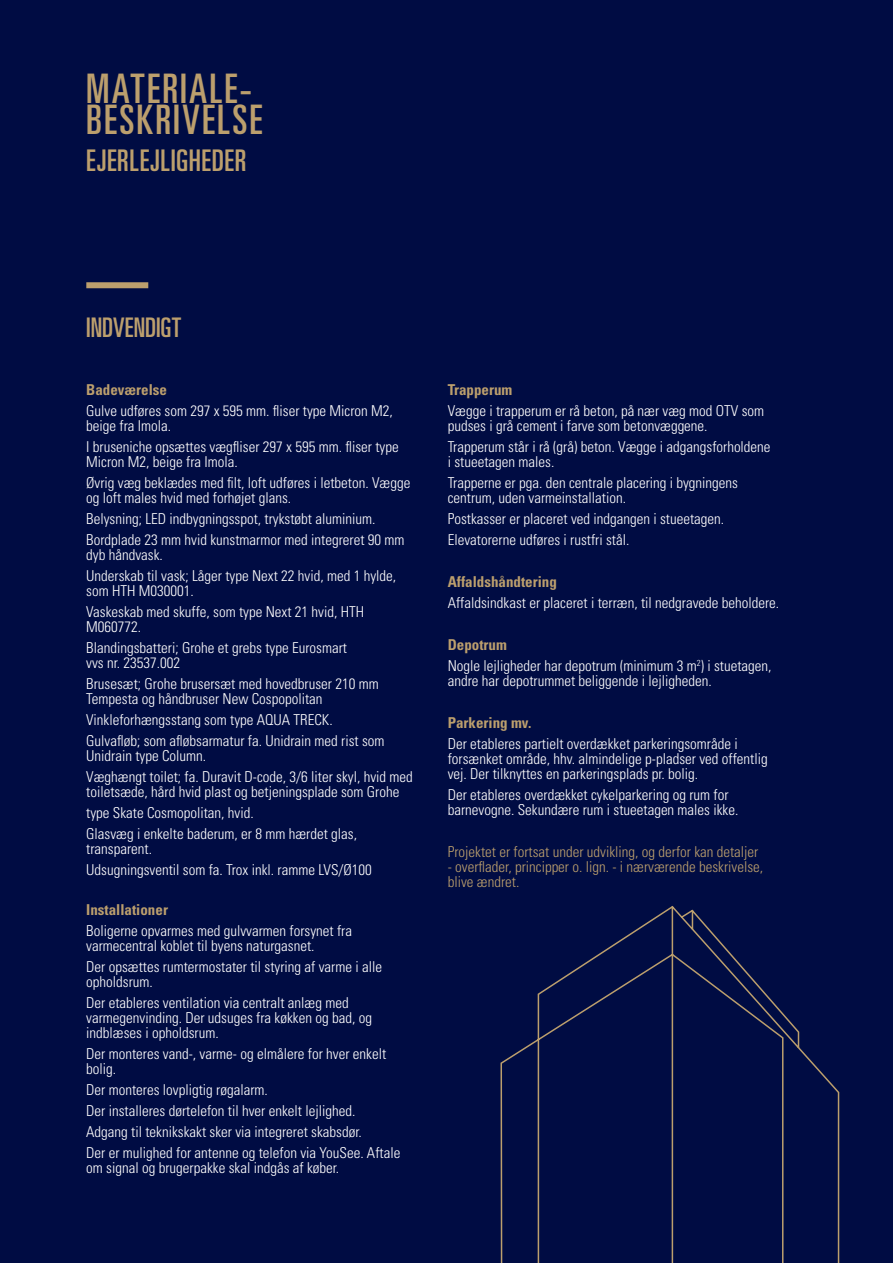
<style>
.page{position:relative;width:893px;height:1263px;background:#000c43}
.page>*{position:absolute;margin:0;border:0;box-sizing:border-box;transform-origin:0 0}
.t1{font:ultra-condensed 40.65px/31.3px "Univers";letter-spacing:.055em;color:#bc9f6d}
.t2{font:ultra-condensed 29.85px "Univers";letter-spacing:.025em;color:#bc9f6d}
.t3{font:ultra-condensed 27px "Univers";color:#bc9f6d}
.t4{font:300 condensed 15px/21px "Univers";color:#fff}
.t5{font:300 condensed 15px/15px "Univers";color:#bc9f6d}
.t6{font:700 condensed 15px "Univers";color:#bc9f6d}
.s1{font-weight:700;color:#bc9f6d}
</style>
<div class="page">
<div style="left:86px;top:282px;width:62px;height:6px;background:#bc9f6d"></div>
<svg style="left:500px;top:906px;width:340px;height:357px"></svg>
<h1 class="t1" style="left:86px;top:72px;width:178px">MATERIALE-<br>BESKRIVELSE</h1>
<h2 class="t2" style="left:86px;top:143px;width:162px">EJERLEJLIGHEDER</h2>
<h3 class="t3" style="left:86px;top:312px;width:97px">INDVENDIGT</h3>
<p class="t6" style="left:86px;top:380px;width:82px">Badeværelse</p>
<p class="t4" style="left:86px;top:403px;width:308px;line-height:15px">Gulve udføres som 297 x 595 mm. fliser type Micron M2, beige fra Imola.</p>
<p class="t4" style="left:86px;top:439px;width:314px;line-height:15px">I bruseniche opsættes vægfliser 297 x 595 mm. fliser type<br>Micron M2, beige fra Imola.</p>
<p class="t4" style="left:86px;top:475px;width:326px;line-height:15px">Øvrig væg beklædes med filt, loft udføres i letbeton. Vægge og loft males hvid med forhøjet glans.</p>
<p class="t4" style="left:86px;top:508px;width:320px">Belysning; LED indbygningsspot, trykstøbt aluminium.<br>Bordplade 23 mm hvid kunstmarmor med integreret 90 mm</p>
<p class="t4" style="left:86px;top:544px;width:311px">dyb håndvask.<br>Underskab til vask; Låger type Next 22 hvid, med 1 hylde,</p>
<p class="t4" style="left:86px;top:580px;width:279px">som HTH M030001.<br>Vaskeskab med skuffe, som type Next 21 hvid, HTH</p>
<p class="t4" style="left:86px;top:616px;width:262px">M060772.<br>Blandingsbatteri; Grohe et grebs type Eurosmart</p>
<p class="t4" style="left:86px;top:652px;width:294px">vvs nr. 23537.002<br>Brusesæt; Grohe brusersæt med hovedbruser 210 mm</p>
<p class="t4" style="left:86px;top:688px;width:300px">Tempesta og håndbruser New Cospopolitan<br>Vinkleforhængsstang som type AQUA TRECK.<br>Gulvafløb; som afløbsarmatur fa. Unidrain med rist som</p>
<p class="t4" style="left:86px;top:745px;width:328px">Unidrain type Column.<br>Væghængt toilet; fa. Duravit D-code, 3/6 liter skyl, hvid med</p>
<p class="t4" style="left:86px;top:781px;width:315px">toiletsæde, hård hvid plast og betjeningsplade som Grohe type Skate Cosmopolitan, hvid.<br>Glasvæg i enkelte baderum, er 8 mm hærdet glas,</p>
<p class="t4" style="left:86px;top:838px;width:287px">transparent.<br>Udsugningsventil som fa. Trox inkl. ramme LVS/Ø100</p>
<p class="t6" style="left:86px;top:901px;width:83px">Installationer</p>
<p class="t4" style="left:86px;top:924px;width:267px;line-height:15px">Boligerne opvarmes med gulvvarmen forsynet fra varmecentral koblet til byens naturgasnet.</p>
<p class="t4" style="left:86px;top:960px;width:297px;line-height:15px">Der opsættes rumtermostater til styring af varme i alle opholdsrum.</p>
<p class="t4" style="left:86px;top:996px;width:287px;line-height:15px">Der etableres ventilation via centralt anlæg med varmegenvinding. Der udsuges fra køkken og bad, og indblæses i opholdsrum.</p>
<p class="t4" style="left:86px;top:1047px;width:301px;line-height:15px">Der monteres vand-, varme- og elmålere for hver enkelt bolig.</p>
<p class="t4" style="left:86px;top:1080px;width:315px">Der monteres lovpligtig røgalarm.<br>Der installeres dørtelefon til hver enkelt lejlighed.<br>Adgang til teknikskakt sker via integreret skabsdør.<br>Der er mulighed for antenne og telefon via YouSee. Aftale</p>
<p class="t4" style="left:86px;top:1158px;width:254px">om signal og brugerpakke skal indgås af køber.</p>
<p class="t6" style="left:448px;top:380px;width:66px">Trapperum</p>
<p class="t4" style="left:448px;top:403px;width:318px;line-height:15px">Vægge i trapperum er rå beton, på nær væg mod OTV som pudses i grå cement i farve som betonvæggene.</p>
<p class="t4" style="left:448px;top:439px;width:324px;line-height:15px">Trapperum står i rå (grå) beton. Vægge i adgangsforholdene i stueetagen males.</p>
<p class="t4" style="left:448px;top:475px;width:292px;line-height:15px">Trapperne er pga. den centrale placering i bygningens centrum, uden varmeinstallation.</p>
<p class="t4" style="left:448px;top:508px;width:278px">Postkasser er placeret ved indgangen i stueetagen.<br>Elevatorerne udføres i rustfri stål.</p>
<p class="t6" style="left:448px;top:572px;width:111px">Affaldshåndtering</p>
<p class="t4" style="left:448px;top:592px;width:333px">Affaldsindkast er placeret i terræn, til nedgravede beholdere.</p>
<p class="t4" style="left:448px;top:634px;width:325px"><span class="s1">Depotrum<br></span>Nogle lejligheder har depotrum (minimum 3 m<sup>2</sup>) i stuetagen,</p>
<p class="t4" style="left:448px;top:670px;width:265px">andre har depotrummet beliggende i lejligheden.</p>
<p class="t6" style="left:448px;top:713px;width:85px">Parkering mv.</p>
<p class="t4" style="left:448px;top:736px;width:321px;line-height:15px">Der etableres partielt overdækket parkeringsområde i forsænket område, hhv. almindelige p-pladser ved offentlig vej. Der tilknyttes en parkeringsplads pr. bolig.</p>
<p class="t4" style="left:448px;top:787px;width:292px;line-height:15px">Der etableres overdækket cykelparkering og rum for barnevogne. Sekundære rum i stueetagen males ikke.</p>
<p class="t5" style="left:448px;top:844px;width:312px">Projektet er fortsat under udvikling, og derfor kan detaljer</p>
<p class="t5" style="left:448px;top:859px;width:317px">- overflader, principper o. lign. - i nærværende beskrivelse, blive ændret.</p>
</div>
